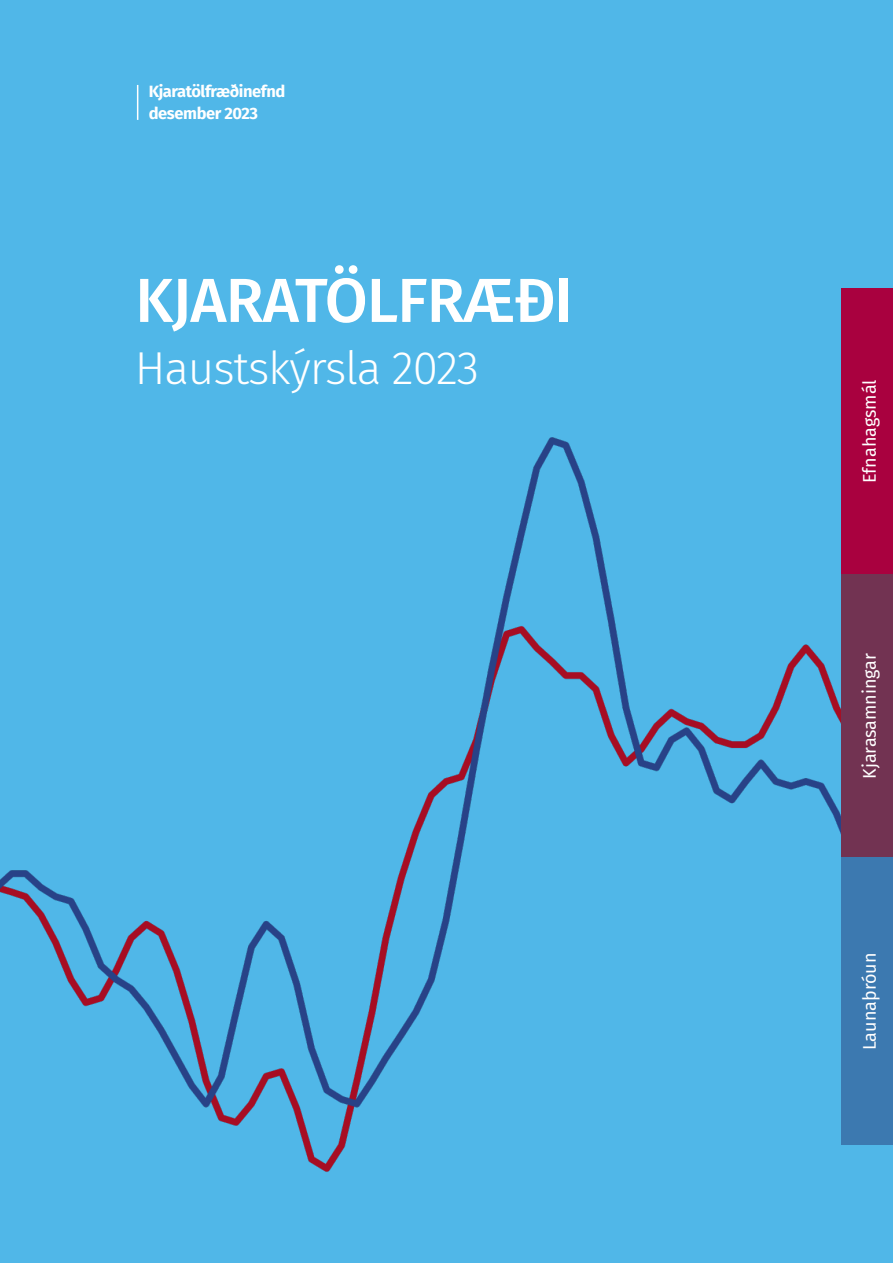
<style>
.page{position:relative;width:893px;height:1263px;background:#50b7e8}
.page>*{position:absolute;margin:0;border:0;box-sizing:border-box;transform-origin:0 0}
.t1{font:500 62.25px "Fira Sans";letter-spacing:-.015em;color:#fff}
.t2{font:300 45.9px "Fira Sans";letter-spacing:-.025em;color:#fff}
.t3{font:17.85px "Fira Sans";color:#fff}
.t4{font:700 16.5px "Fira Sans";letter-spacing:-.025em;color:#fff}
</style>
<div class="page">
<hr style="left:137px;top:85px;width:1px;height:35px;background:#fff">
<img style="left:0;top:391px;width:842px;height:781px">
<div style="left:842px;top:574px;width:51px;height:284px;background:#723352"></div>
<div style="left:842px;top:858px;width:51px;height:287px;background:#3c79b0"></div>
<div style="left:842px;top:288px;width:51px;height:286px;background:#a9013f"></div>
<p class="t4" style="left:149px;top:77px;width:138px">Kjaratölfræðinefnd</p>
<p class="t4" style="left:149px;top:100px;width:111px">desember 2023</p>
<p class="t1" style="left:135px;top:250px;width:439px">KJARATÖLFRÆÐI</p>
<p class="t2" style="left:135px;top:336px;width:346px">Haustskýrsla 2023</p>
<p class="t3" style="left:856px;top:483px;width:105px;rotate:-90deg">Efnahagsmál</p>
<p class="t3" style="left:856px;top:779px;width:127px;rotate:-90deg">Kjarasamningar</p>
<p class="t3" style="left:856px;top:1050px;width:99px;rotate:-90deg">Launaþróun</p>
</div>
